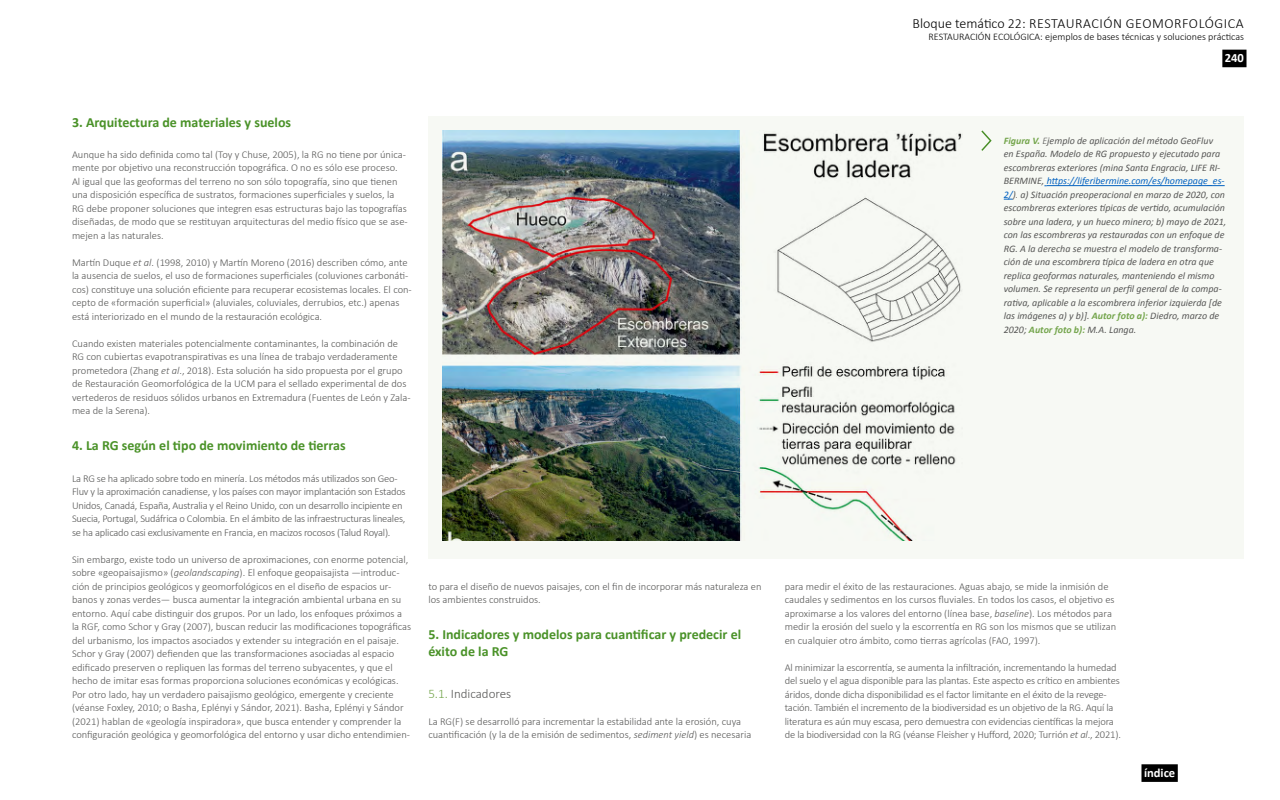
<style>
.page{position:relative;width:1280px;height:800px;background:#fff}
.page>*{position:absolute;margin:0;border:0;box-sizing:border-box;transform-origin:0 0}
.t1{font:700 14px/16.8px "Calibri";color:#4a9228}
.t2{font:300 14px "Calibri";letter-spacing:.035em;color:#000}
.t3{font:300 13px "Calibri";color:#575756}
.t4{font:700 12.6px "Calibri";color:#fff}
.t5{font:300 10.5px/13.5px "Calibri";color:#575756}
.t6{font:300 10.5px/13.5px "Calibri";letter-spacing:-.02em;color:#575756}
.t7{font:300 10.1px "Calibri";color:#000}
.t8{font:italic 10px/13.5px "Calibri";color:#575756}
.s1{font-style:italic}
.s2{color:#74a54c}
.s3{font-weight:700;color:#74a54c}
.s4{font-weight:300}
.s5{color:#0563c1}
</style>
<div class="page">
<div style="left:1141px;top:764px;width:37px;height:18px;background:#000"></div>
<div style="left:1222px;top:50px;width:25px;height:17px;background:#000"></div>
<div style="left:428px;top:116px;width:816px;height:443px;background:#f7f9f4"></div>
<hr style="left:1047px;top:185px;width:178px;height:1px;background:#0563c1">
<svg style="left:981px;top:130px;width:11px;height:21px"></svg>
<img style="left:443px;top:130px;width:519px;height:411px">
<h1 class="t1" style="left:72px;top:113px;width:221px">3. Arquitectura de materiales y suelos</h1>
<p class="t5" style="left:72px;top:147px;width:337px">Aunque ha sido definida como tal (Toy y Chuse, 2005), la RG no tiene por única&shy;mente por objetivo una reconstrucción topográfica. O no es sólo ese proceso.<br>Al igual que las geoformas del terreno no son sólo topografía, sino que tienen una disposición específica de sustratos, formaciones superficiales y suelos, la RG debe proponer soluciones que integren esas estructuras bajo las topografías diseñadas, de modo que se restituyan arquitecturas del medio físico que se ase&shy;mejen a las naturales.</p>
<p class="t5" style="left:72px;top:255px;width:341px">Martín Duque <span class="s1">et al</span>. (1998, 2010) y Martín Moreno (2016) describen cómo, ante la ausencia de suelos, el uso de formaciones superficiales (coluviones carbonáti&shy;cos) constituye una solución eficiente para recuperar ecosistemas locales. El con&shy;cepto de «formación superficial» (aluviales, coluviales, derrubios, etc.) apenas está interiorizado en el mundo de la restauración ecológica.</p>
<p class="t5" style="left:72px;top:336px;width:340px">Cuando existen materiales potencialmente contaminantes, la combinación de RG con cubiertas evapotranspirativas es una línea de trabajo verdaderamente prometedora (Zhang <span class="s1">et al</span>., 2018). Esta solución ha sido propuesta por el grupo de Restauración Geomorfológica de la UCM para el sellado experimental de dos vertederos de residuos sólidos urbanos en Extremadura (Fuentes de León y Zala&shy;mea de la Serena).</p>
<h1 class="t1" style="left:72px;top:436px;width:275px">4. La RG según el tipo de movimiento de tierras</h1>
<p class="t6" style="left:72px;top:471px;width:335px">La RG se ha aplicado sobre todo en minería. Los métodos más utilizados son Geo-Fluv y la aproximación canadiense, y los países con mayor implantación son Estados Unidos, Canadá, España, Australia y el Reino Unido, con un desarrollo incipiente en Suecia, Portugal, Sudáfrica o Colombia. En el ámbito de las infraestructuras lineales, se ha aplicado casi exclusivamente en Francia, en macizos rocosos (Talud Royal).</p>
<p class="t5" style="left:72px;top:552px;width:341px">Sin embargo, existe todo un universo de aproximaciones, con enorme potencial, sobre «geopaisajismo» (<span class="s1">geolandscaping</span>). El enfoque geopaisajista —introduc&shy;ción de principios geológicos y geomorfológicos en el diseño de espacios ur&shy;banos y zonas verdes— busca aumentar la integración ambiental urbana en su entorno. Aquí cabe distinguir dos grupos. Por un lado, los enfoques próximos a la RGF, como Schor y Gray (2007), buscan reducir las modificaciones topográficas del urbanismo, los impactos asociados y extender su integración en el paisaje.<br>Schor y Gray (2007) defienden que las transformaciones asociadas al espacio edificado preserven o repliquen las formas del terreno subyacentes, y que el hecho de imitar esas formas proporciona soluciones económicas y ecológicas.<br>Por otro lado, hay un verdadero paisajismo geológico, emergente y creciente (véanse Foxley, 2010; o Basha, Eplényi y Sándor, 2021). Basha, Eplényi y Sándor (2021) hablan de «geología inspiradora», que busca entender y comprender la configuración geológica y geomorfológica del entorno y usar dicho entendimien-</p>
<p class="t5" style="left:428px;top:579px;width:335px">to para el diseño de nuevos paisajes, con el fin de incorporar más naturaleza en los ambientes construidos.</p>
<h1 class="t1" style="left:428px;top:625px;width:314px">5. Indicadores y modelos para cuantificar y predecir el éxito de la RG</h1>
<p class="t3" style="left:428px;top:685px;width:84px"><span class="s2">5.1.</span> Indicadores</p>
<p class="t5" style="left:428px;top:714px;width:324px">La RG(F) se desarrolló para incrementar la estabilidad ante la erosión, cuya cuantificación (y la de la emisión de sedimentos, <span class="s1">sediment yield</span>) es necesaria</p>
<h1 class="t2" style="left:913px;top:14px;width:333px">Bloque temático 22: RESTAURACIÓN GEOMORFOLÓGICA</h1>
<p class="t7" style="left:928px;top:30px;width:317px">RESTAURACIÓN ECOLÓGICA: ejemplos de bases técnicas y soluciones prácticas</p>
<p class="t4" style="left:1225px;top:50px;width:21px">240</p>
<p class="t8" style="left:1004px;top:134px;width:224px"><span class="s3">Figura V.</span> <span class="s4">E</span>jemplo de aplicación del método GeoFluv<br>en España. Modelo de RG propuesto y ejecutado para escombreras exteriores (mina Santa Engracia, LIFE RI-BERMINE, <span class="s5">https://liferibermine.com/es/homepage_es-2/</span>)<span class="s4">.</span> a) Situación preoperacional en marzo de 2020, con escombreras exteriores típicas de vertido, acumulación sobre una ladera, y un hueco minero; b) mayo de 2021, con las escombreras ya restauradas con un enfoque de RG. A la derecha se muestra el modelo de transforma&shy;ción de una escombrera típica de ladera en otra que replica geoformas naturales, manteniendo el mismo volumen. Se representa un perfil general de la compa&shy;rativa, aplicable a la escombrera inferior izquierda [de las imágenes a) y b)]. <span class="s3">Autor foto a):</span> Diedro, marzo de 2020; <span class="s3">Autor foto b):</span> M.A. Langa.</p>
<p class="t5" style="left:785px;top:579px;width:333px">para medir el éxito de las restauraciones. Aguas abajo, se mide la inmisión de caudales y sedimentos en los cursos fluviales. En todos los casos, el objetivo es aproximarse a los valores del entorno (línea base, <span class="s1">baseline</span>). Los métodos para medir la erosión del suelo y la escorrentía en RG son los mismos que se utilizan en cualquier otro ámbito, como tierras agrícolas (FAO, 1997).</p>
<p class="t5" style="left:785px;top:660px;width:338px">Al minimizar la escorrentía, se aumenta la infiltración, incrementando la humedad del suelo y el agua disponible para las plantas. Este aspecto es crítico en ambientes áridos, donde dicha disponibilidad es el factor limitante en el éxito de la revege&shy;tación. También el incremento de la biodiversidad es un objetivo de la RG. Aquí la literatura es aún muy escasa, pero demuestra con evidencias científicas la mejora de la biodiversidad con la RG (véanse Fleisher y Hufford, 2020; Turrión <span class="s1">et al</span>., 2021).</p>
<p class="t4" style="left:1144px;top:765px;width:33px">índice</p>
</div>
